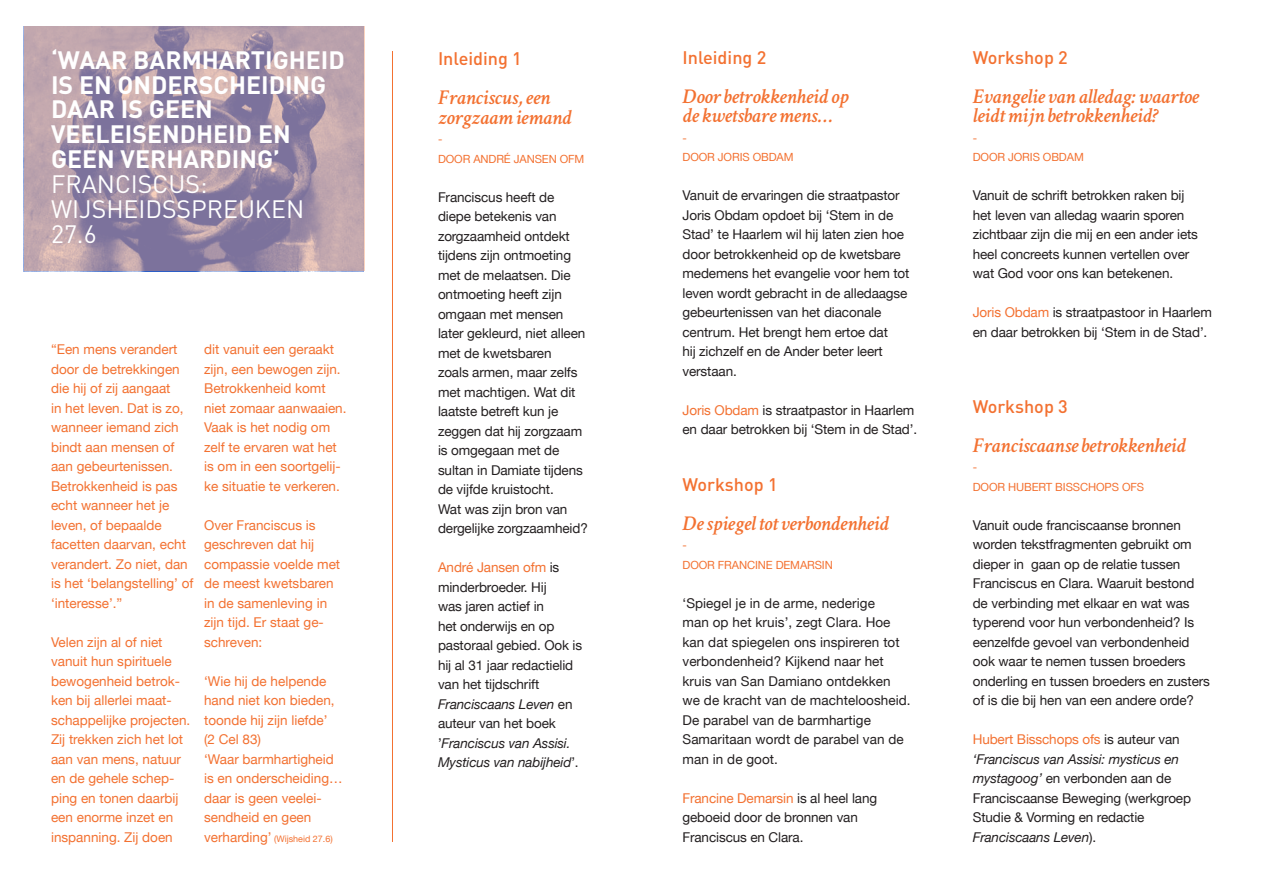
<style>
.page{position:relative;width:1263px;height:893px;background:#fff}
.page>*{position:absolute;margin:0;border:0;box-sizing:border-box;transform-origin:0 0}
.t1{font:700 24.9px/24.9px "DIN";color:#fff}
.t2{font:24.9px/24.9px "DIN";color:#fff}
.Paragraph_Style_1{font:italic 600 21px/19.5px "Crimson Text";letter-spacing:-.01em;color:#f37131}
.t3{font:500 18px "DIN";color:#f37131}
.Paragraph_Style_1-2{font:13.5px/19.5px "Helvetica Neue LT";letter-spacing:-.01em;color:#231f20}
.Paragraph_Style_1-3{font:13.5px/19.5px "Helvetica Neue LT";color:#f37131}
.Paragraph_Style_1-4{font:11.25px "Helvetica Neue LT";letter-spacing:-.01em;color:#f37131}
.Paragraph_Style_1-5{font:9px "Helvetica Neue LT";color:#f37131}
.s1{font-size:13.5px}
.s2{color:#f37131}
.s3{font-style:italic}
</style>
<div class="page">
<svg style="left:24px;top:27px;width:341px;height:244px;background:#a692a6"></svg>
<hr style="left:392px;top:51px;width:1px;height:791px;background:#f37131">
<p class="t1" style="left:51px;top:46px;width:295px">‘WAAR BARMHARTIGHEID<br>IS EN ONDERSCHEIDING</p>
<p class="t1" style="left:51px;top:96px;width:163px">DAAR IS GEEN</p>
<p class="t1" style="left:51px;top:121px;width:241px">VEELEISENDHEID EN<br>GEEN VERHARDING’</p>
<p class="t2" style="left:51px;top:171px;width:158px">FRANCISCUS:</p>
<p class="t2" style="left:51px;top:196px;width:255px">WIJSHEIDSSPREUKEN<br>27.6</p>
<p class="Paragraph_Style_1-3" style="left:51px;top:340px;width:144px">“Een mens verandert door de betrekkingen die hij of zij aangaat<br>in het leven. Dat is zo, wanneer iemand zich bindt aan mensen of aan gebeurtenissen.<br>Betrokkenheid is pas echt wanneer het je leven, of bepaalde facetten daarvan, echt verandert. Zo niet, dan is het ‘belangstelling’ of ‘interesse’.”</p>
<p class="Paragraph_Style_1-3" style="left:51px;top:632px;width:141px">Velen zijn al of niet vanuit hun spirituele bewogenheid betrok&shy;ken bij allerlei maat&shy;schappelijke projecten.<br>Zij trekken zich het lot aan van mens, natuur en de gehele schep&shy;ping en tonen daarbij een enorme inzet en inspanning. Zij doen</p>
<p class="Paragraph_Style_1-3" style="left:204px;top:340px;width:144px">dit vanuit een geraakt zijn, een bewogen zijn.<br>Betrokkenheid komt niet zomaar aanwaaien.<br>Vaak is het nodig om zelf te ervaren wat het is om in een soortgelij&shy;ke situatie te verkeren.</p>
<p class="Paragraph_Style_1-3" style="left:204px;top:515px;width:138px">Over Franciscus is geschreven dat hij compassie voelde met de meest kwetsbaren in de samenleving in zijn tijd. Er staat ge&shy;schreven:</p>
<p class="Paragraph_Style_1-3" style="left:204px;top:671px;width:132px">‘Wie hij de helpende hand niet kon bieden, toonde hij zijn liefde’</p>
<p class="Paragraph_Style_1-3" style="left:204px;top:730px;width:59px">(2 Cel 83)</p>
<p class="Paragraph_Style_1-3" style="left:204px;top:749px;width:140px">‘Waar barmhartigheid is en onderscheiding… daar is geen veelei&shy;sendheid en geen</p>
<p class="Paragraph_Style_1-5" style="left:204px;top:833px;width:130px"><span class="s1">verharding’</span> (Wijsheid 27.6)</p>
<p class="t3" style="left:438px;top:47px;width:85px">Inleiding 1</p>
<p class="Paragraph_Style_1" style="left:438px;top:86px;width:114px">Franciscus, een</p>
<p class="Paragraph_Style_1" style="left:438px;top:106px;width:135px">zorgzaam iemand</p>
<p class="Paragraph_Style_1-4" style="left:438px;top:133px;width:6px">-</p>
<p class="Paragraph_Style_1-4" style="left:438px;top:152px;width:148px">DOOR ANDRÉ JANSEN OFM</p>
<p class="Paragraph_Style_1-2" style="left:438px;top:187px;width:151px">Franciscus heeft de diepe betekenis van zorgzaamheid ontdekt tijdens zijn ontmoeting met de melaatsen. Die ontmoeting heeft zijn omgaan met mensen later gekleurd, niet alleen met de kwetsbaren<br>zoals armen, maar zelfs met machtigen. Wat dit laatste betreft kun je zeggen dat hij zorgzaam is omgegaan met de sultan in Damiate tijdens de vijfde kruistocht.<br>Wat was zijn bron van dergelijke zorgzaamheid?</p>
<p class="Paragraph_Style_1-2" style="left:438px;top:558px;width:146px"><span class="s2">André Jansen ofm</span> is minderbroeder. Hij<br>was jaren actief in<br>het onderwijs en op pastoraal gebied. Ook is hij al 31 jaar redactielid van het tijdschrift<br><span class="s3">Franciscaans Leven</span> en auteur van het boek ’<span class="s3">Franciscus van Assisi.<br>Mysticus van nabijheid</span>’.</p>
<p class="t3" style="left:682px;top:46px;width:85px">Inleiding 2</p>
<p class="Paragraph_Style_1" style="left:682px;top:85px;width:168px">Door betrokkenheid op</p>
<p class="Paragraph_Style_1" style="left:682px;top:104px;width:152px">de kwetsbare mens…</p>
<p class="Paragraph_Style_1-4" style="left:682px;top:131px;width:6px">-</p>
<p class="Paragraph_Style_1-4" style="left:682px;top:151px;width:113px">DOOR JORIS OBDAM</p>
<p class="Paragraph_Style_1-2" style="left:682px;top:186px;width:228px">Vanuit de ervaringen die straatpastor Joris Obdam opdoet bij ‘Stem in de Stad’ te Haarlem wil hij laten zien hoe door betrokkenheid op de kwetsbare medemens het evangelie voor hem tot leven wordt gebracht in de alledaagse gebeurtenissen van het diaconale centrum. Het brengt hem ertoe dat<br>hij zichzelf en de Ander beter leert verstaan.</p>
<p class="Paragraph_Style_1-2" style="left:682px;top:400px;width:236px"><span class="s2">Joris Obdam</span> is straatpastor in Haarlem en daar betrokken bij ‘Stem in de Stad’.</p>
<p class="t3" style="left:682px;top:473px;width:97px">Workshop 1</p>
<p class="Paragraph_Style_1" style="left:682px;top:512px;width:208px">De spiegel tot verbondenheid</p>
<p class="Paragraph_Style_1-4" style="left:682px;top:539px;width:6px">-</p>
<p class="Paragraph_Style_1-4" style="left:682px;top:558px;width:152px">DOOR FRANCINE DEMARSIN</p>
<p class="Paragraph_Style_1-2" style="left:682px;top:593px;width:230px">‘Spiegel je in de arme, nederige<br>man op het kruis’, zegt Clara. Hoe kan dat spiegelen ons inspireren tot verbondenheid? Kijkend naar het kruis van San Damiano ontdekken we de kracht van de machteloosheid.<br>De parabel van de barmhartige<br>Samaritaan wordt de parabel van de man in de goot.</p>
<p class="Paragraph_Style_1-2" style="left:682px;top:788px;width:196px"><span class="s2">Francine Demarsin</span> is al heel lang geboeid door de bronnen van<br>Franciscus en Clara.</p>
<p class="t3" style="left:973px;top:46px;width:97px">Workshop 2</p>
<p class="Paragraph_Style_1" style="left:973px;top:85px;width:228px">Evangelie van alledag: waartoe leidt mijn betrokkenheid?</p>
<p class="Paragraph_Style_1-4" style="left:973px;top:131px;width:6px">-</p>
<p class="Paragraph_Style_1-4" style="left:973px;top:151px;width:113px">DOOR JORIS OBDAM</p>
<p class="Paragraph_Style_1-2" style="left:973px;top:186px;width:227px">Vanuit de schrift betrokken raken bij het leven van alledag waarin sporen zichtbaar zijn die mij en een ander iets heel concreets kunnen vertellen over wat God voor ons kan betekenen.</p>
<p class="Paragraph_Style_1-2" style="left:973px;top:303px;width:241px"><span class="s2">Joris Obdam</span> is straatpastoor in Haarlem en daar betrokken bij ‘Stem in de Stad’.</p>
<p class="t3" style="left:973px;top:395px;width:97px">Workshop 3</p>
<p class="Paragraph_Style_1" style="left:973px;top:434px;width:215px">Franciscaanse betrokkenheid</p>
<p class="Paragraph_Style_1-4" style="left:973px;top:461px;width:6px">-</p>
<p class="Paragraph_Style_1-4" style="left:973px;top:480px;width:173px">DOOR HUBERT BISSCHOPS OFS</p>
<p class="Paragraph_Style_1-2" style="left:973px;top:515px;width:239px">Vanuit oude franciscaanse bronnen worden tekstfragmenten gebruikt om dieper in gaan op de relatie tussen Franciscus en Clara. Waaruit bestond de verbinding met elkaar en wat was typerend voor hun verbondenheid? Is eenzelfde gevoel van verbondenheid ook waar te nemen tussen broeders onderling en tussen broeders en zusters of is die bij hen van een andere orde?</p>
<p class="Paragraph_Style_1-2" style="left:973px;top:730px;width:220px"><span class="s2">Hubert Bisschops ofs</span> is auteur van <span class="s3">‘Franciscus van Assisi: mysticus en mystagoog’</span> en verbonden aan de<br>Franciscaanse Beweging (werkgroep<br>Studie &amp; Vorming en redactie<br><span class="s3">Franciscaans Leven</span>).</p>
</div>
